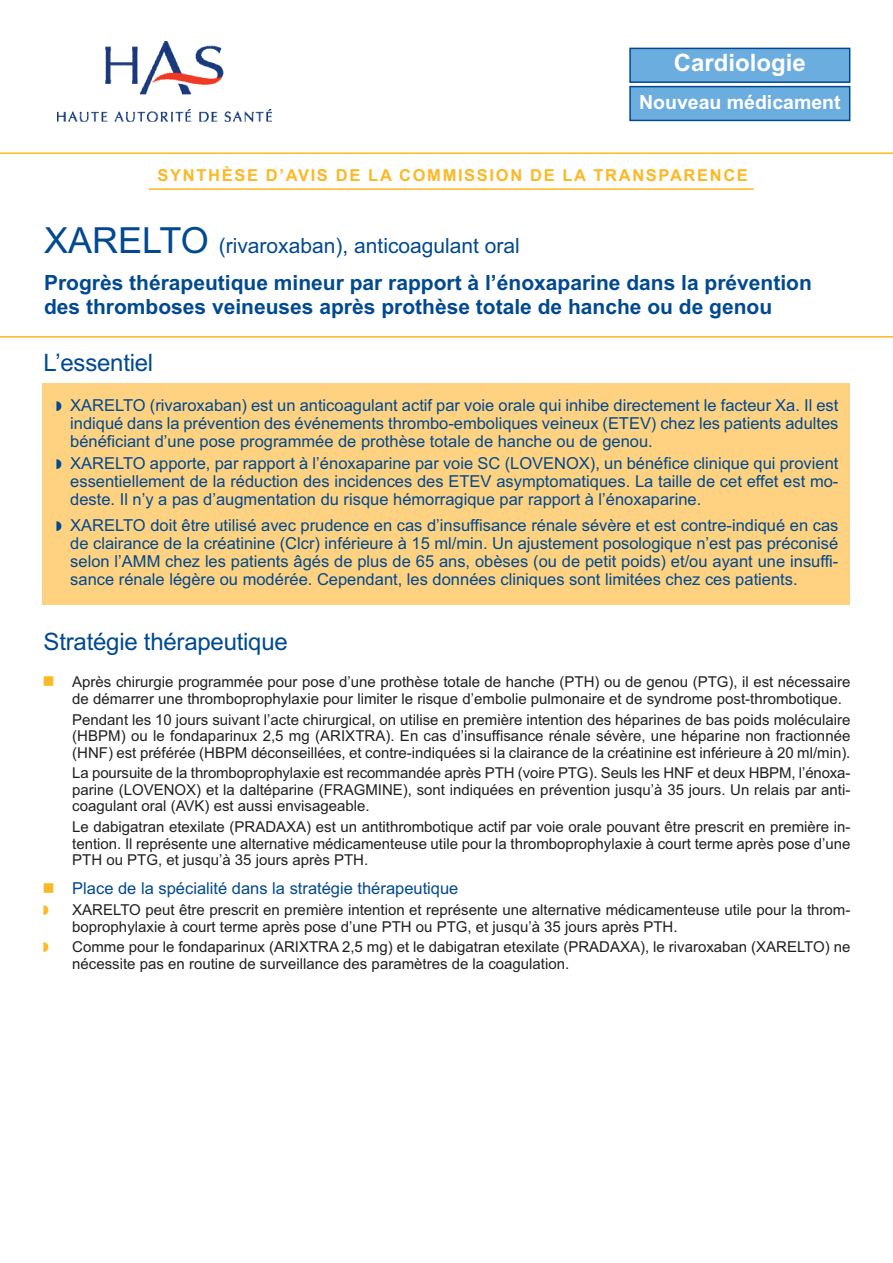
<style>
.page{position:relative;width:893px;height:1263px;background:#fff}
.page>*{position:absolute;margin:0;border:0;box-sizing:border-box;transform-origin:0 0}
.t1{font:24px "Arial";letter-spacing:-.01em;color:#014990}
.t2{font:700 24px "Arial";color:#fff}
.t3{font:700 21px/36.8px "Arial";color:#014990}
.t4{font:700 19.5px "Arial";color:#fff}
.t5{font:16.5px/18px "Arial";color:#014990;text-align:justify}
.t6{font:700 16.5px "Arial";letter-spacing:.1em;color:#fcb825}
.t7{font:15px/16.5px "Arial";color:#231f20}
.s1{font-weight:400;font-size:36px}
.s2{font-weight:400}
</style>
<div class="page">
<hr style="left:0;top:336px;width:893px;height:2px;background:#fcb825">
<img style="left:57px;top:41px;width:214px;height:81px">
<hr style="left:0;top:152px;width:893px;height:2px;background:#fcb825">
<div style="left:43px;top:383px;width:807px;height:221px;background:#fed281"></div>
<hr style="left:149px;top:188px;width:605px;height:2px;background:#fcb825">
<div style="left:631px;top:87px;width:218px;height:33px;background:#6caddf"></div>
<div style="left:629px;top:86px;width:221px;height:35px;border:2px solid #014990"></div>
<div style="left:631px;top:49px;width:218px;height:32px;background:#6caddf"></div>
<div style="left:629px;top:48px;width:221px;height:35px;border:2px solid #014990"></div>
<h1 class="t2" style="left:674px;top:49px;width:134px">Cardiologie</h1>
<h3 class="t4" style="left:639px;top:90px;width:203px">Nouveau médicament</h3>
<p class="t6" style="left:158px;top:166px;width:592px">SYNTHÈSE D’AVIS DE LA COMMISSION DE LA TRANSPARENCE</p>
<h2 class="t3" style="left:44px;top:227px;width:769px"><span class="s1">XARELTO</span> <span class="s2">(rivaroxaban), anticoagulant oral<br></span>Progrès thérapeutique mineur par rapport à l’énoxaparine dans la prévention</h2>
<h2 class="t3" style="left:44px;top:288px;width:730px">des thromboses veineuses après prothèse totale de hanche ou de genou</h2>
<h1 class="t1" style="left:44px;top:349px;width:111px">L’essentiel</h1>
<p class="t5" style="left:70px;top:396px;width:770px">XARELTO (rivaroxaban) est un anticoagulant actif par voie orale qui inhibe directement le facteur Xa. Il est indiqué dans la prévention des événements thrombo-emboliques veineux (ETEV) chez les patients adultes bénéficiant d’une pose programmée de prothèse totale de hanche ou de genou.</p>
<p class="t5" style="left:70px;top:454px;width:770px">XARELTO apporte, par rapport à l’énoxaparine par voie SC (LOVENOX), un bénéfice clinique qui provient essentiellement de la réduction des incidences des ETEV asymptomatiques. La taille de cet effet est mo&shy;deste. Il n’y a pas d’augmentation du risque hémorragique par rapport à l’énoxaparine.</p>
<p class="t5" style="left:70px;top:517px;width:770px">XARELTO doit être utilisé avec prudence en cas d’insuffisance rénale sévère et est contre-indiqué en cas de clairance de la créatinine (Clcr) inférieure à 15 ml/min. Un ajustement posologique n’est pas préconisé selon l’AMM chez les patients âgés de plus de 65 ans, obèses (ou de petit poids) et/ou ayant une insuffi&shy;sance rénale légère ou modérée. Cependant, les données cliniques sont limitées chez ces patients.</p>
<h1 class="t1" style="left:44px;top:627px;width:246px">Stratégie thérapeutique</h1>
<p class="t7" style="left:72px;top:674px;width:780px">Après chirurgie programmée pour pose d’une prothèse totale de hanche (PTH) ou de genou (PTG), il est nécessaire de démarrer une thromboprophylaxie pour limiter le risque d’embolie pulmonaire et de syndrome post-thrombotique.</p>
<p class="t7" style="left:72px;top:711px;width:780px;text-align:justify">Pendant les 10 jours suivant l’acte chirurgical, on utilise en première intention des héparines de bas poids moléculaire (HBPM) ou le fondaparinux 2,5 mg (ARIXTRA). En cas d’insuffisance rénale sévère, une héparine non fractionnée (HNF) est préférée (HBPM déconseillées, et contre-indiquées si la clairance de la créatinine est inférieure à 20 ml/min).</p>
<p class="t7" style="left:72px;top:765px;width:780px;text-align:justify">La poursuite de la thromboprophylaxie est recommandée après PTH (voire PTG). Seuls les HNF et deux HBPM, l’énoxa&shy;parine (LOVENOX) et la daltéparine (FRAGMINE), sont indiquées en prévention jusqu’à 35 jours. Un relais par anti&shy;coagulant oral (AVK) est aussi envisageable.</p>
<p class="t7" style="left:72px;top:819px;width:780px;text-align:justify">Le dabigatran etexilate (PRADAXA) est un antithrombotique actif par voie orale pouvant être prescrit en première in&shy;tention. Il représente une alternative médicamenteuse utile pour la thromboprophylaxie à court terme après pose d’une PTH ou PTG, et jusqu’à 35 jours après PTH.</p>
<p class="t5" style="left:72px;top:880px;width:388px">Place de la spécialité dans la stratégie thérapeutique</p>
<p class="t7" style="left:72px;top:902px;width:780px">XARELTO peut être prescrit en première intention et représente une alternative médicamenteuse utile pour la throm&shy;boprophylaxie à court terme après pose d’une PTH ou PTG, et jusqu’à 35 jours après PTH.</p>
<p class="t7" style="left:72px;top:939px;width:780px">Comme pour le fondaparinux (ARIXTRA 2,5 mg) et le dabigatran etexilate (PRADAXA), le rivaroxaban (XARELTO) ne nécessite pas en routine de surveillance des paramètres de la coagulation.</p>
</div>
